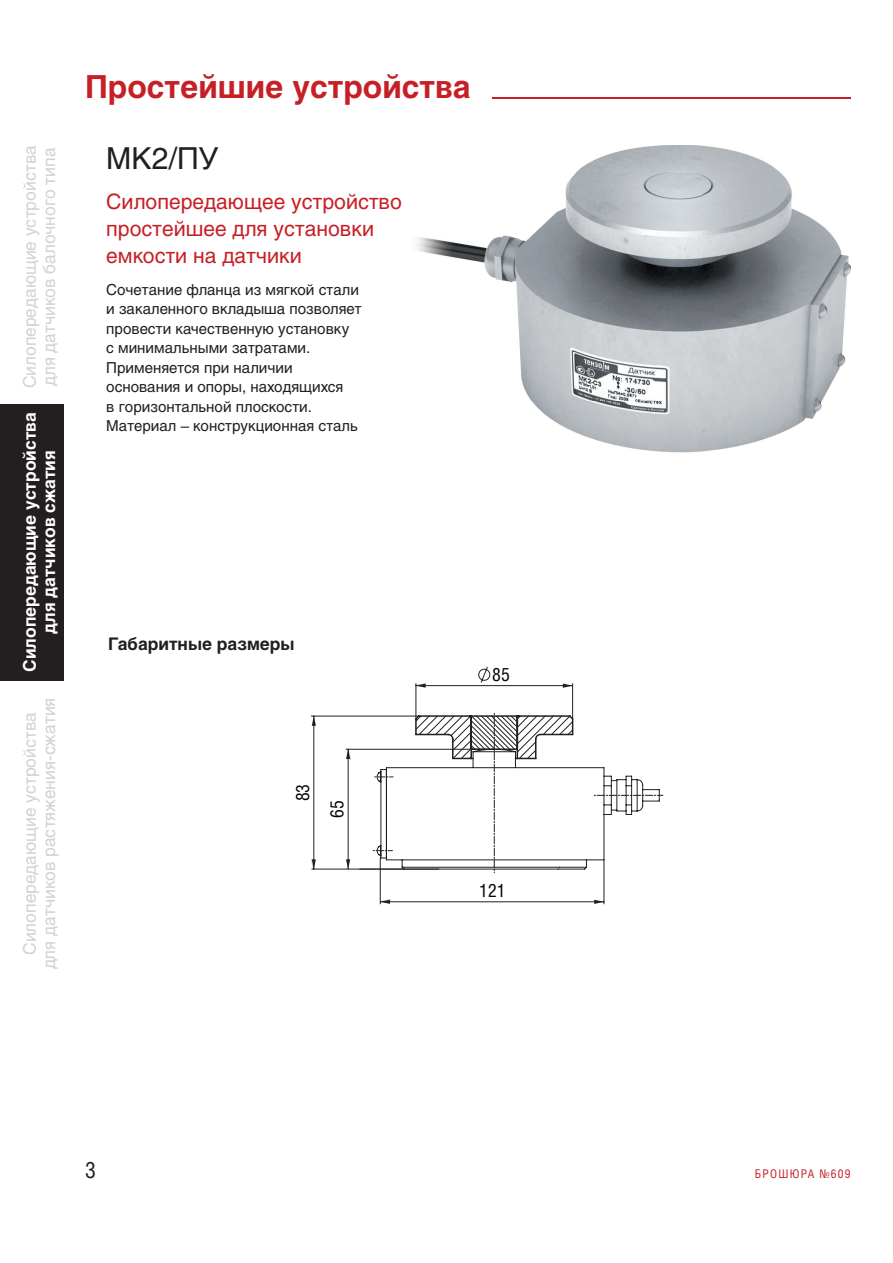
<style>
.page{position:relative;width:893px;height:1263px;background:#fff}
.page>*{position:absolute;margin:0;border:0;box-sizing:border-box;transform-origin:0 0}
.t1{font:700 31.5px "Helios";color:#c62026}
.t2{font:30px "Helios";color:#231f20}
.t3{font:22.5px "Helios Cond";color:#231f20}
.t4{font:21px/27px "Helios";color:#c62026}
.t5{font:18.3px "Helios Cond";color:#040503}
.t6{font:17.25px/19.5px "Helios";color:#d1d2d4}
.t7{font:700 17.25px/19.5px "Helios";color:#fff;text-align:center}
.t8{font:700 17.25px "Helios";color:#231f20}
.t9{font:15px/19.5px "Helios";color:#231f20}
.t10{font:12px "Helios Cond";letter-spacing:.1em;color:#c62026}
</style>
<div class="page">
<div style="left:0;top:404px;width:64px;height:276px;background:#231f20"></div>
<hr style="left:85px;top:97px;width:765px;height:1px;background:#c62026">
<div style="left:85px;top:56px;width:407px;height:46px;background:#fff"></div>
<img style="left:417px;top:145px;width:433px;height:308px">
<svg style="left:417px;top:683px;width:9px;height:5px"></svg>
<svg style="left:563px;top:683px;width:9px;height:5px"></svg>
<svg style="left:594px;top:900px;width:10px;height:4px"></svg>
<svg style="left:381px;top:900px;width:9px;height:4px"></svg>
<hr style="left:381px;top:901px;width:223px;height:1px;background:#231f20">
<hr style="left:604px;top:860px;width:1px;height:44px;background:#231f20">
<hr style="left:380px;top:858px;width:1px;height:46px;background:#231f20">
<svg style="left:478px;top:666px;width:13px;height:17px"></svg>
<hr style="left:416px;top:685px;width:157px;height:1px;background:#231f20">
<hr style="left:572px;top:683px;width:1px;height:36px;background:#231f20">
<hr style="left:416px;top:683px;width:1px;height:36px;background:#231f20">
<svg style="left:311px;top:712px;width:352px;height:161px"></svg>
<p class="t6" style="left:20px;top:388px;width:245px;rotate:-90deg">Силопередающие устройства для датчиков балочного типа</p>
<p class="t7" style="left:20px;top:672px;width:261px;rotate:-90deg">Силопередающие устройства для датчиков сжатия</p>
<p class="t6" style="left:20px;top:969px;width:273px;text-align:center;rotate:-90deg">Силопередающие устройства для датчиков растяжения-сжатия</p>
<h1 class="t1" style="left:85px;top:68px;width:387px">Простейшие устройства</h1>
<h2 class="t2" style="left:106px;top:140px;width:114px">МК2/ПУ</h2>
<h3 class="t4" style="left:106px;top:187px;width:297px">Силопередающее устройство простейшее для установки емкости на датчики</h3>
<p class="t9" style="left:106px;top:280px;width:257px">Сочетание фланца из мягкой стали и закаленного вкладыша позволяет провести качественную установку<br>с минимальными затратами.<br>Применяется при наличии основания и опоры, находящихся<br>в горизонтальной плоскости.<br>Материал – конструкционная сталь</p>
<p class="t8" style="left:108px;top:633px;width:188px">Габаритные размеры</p>
<p class="t5" style="left:292px;top:801px;width:19px;rotate:-90deg">83</p>
<p class="t5" style="left:326px;top:818px;width:19px;rotate:-90deg">65</p>
<p class="t5" style="left:492px;top:664px;width:19px">85</p>
<p class="t5" style="left:479px;top:880px;width:28px">121</p>
<h3 class="t3" style="left:85px;top:1156px;width:12px">3</h3>
<p class="t10" style="left:755px;top:1166px;width:97px">БРОШЮРА №609</p>
</div>
